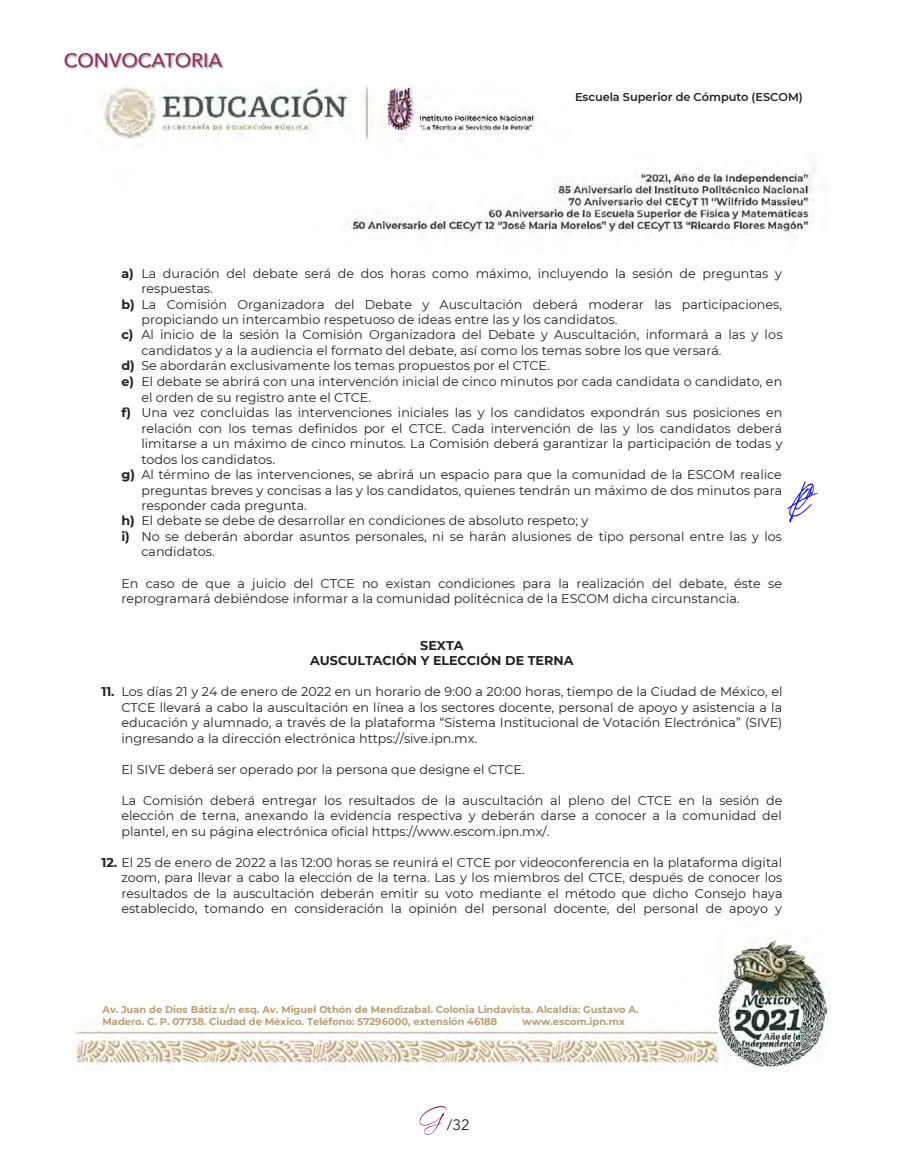
<style>
.page{position:relative;width:915px;height:1170px;background:#fff}
.page>*{position:absolute;margin:0;border:0;box-sizing:border-box;transform-origin:0 0}
.t1{font:500 19.5px "Avenir Next";color:#932f5c}
.t2{font:15px "Avenir Next";color:#231f20}
.t3{font:12.75px/15.5px "Montserrat";color:#231f20;text-align:justify}
.t4{font:700 12.75px/15.5px "Montserrat";color:#231f20;text-align:center}
.t5{font:600 11.4px "Montserrat";color:#231f20}
.t6{font:700 9.9px/12px "Montserrat";color:#b89e74}
.s1{font-weight:700}
</style>
<div class="page">
<svg style="left:419px;top:1106px;width:27px;height:28px"></svg>
<div style="left:64px;top:54px;width:161px;height:16px;background:#231f20;opacity:.4"></div>
<img style="left:101px;top:85px;width:728px;height:985px">
<img style="left:676px;top:1008px;width:41px;height:13px">
<img style="left:73px;top:1021px;width:644px;height:48px">
<img style="left:92px;top:1003px;width:584px;height:28px">
<img style="left:785px;top:481px;width:33px;height:41px">
<h1 class="t1" style="left:64px;top:44px;width:160px">CONVOCATORIA</h1>
<p class="t5" style="left:574px;top:89px;width:229px">Escuela Superior de Cómputo (ESCOM)</p>
<p class="t3" style="left:121px;top:265px;width:662px"><span class="s1">a)</span> La duración del debate será de dos horas como máximo, incluyendo la sesión de preguntas y</p>
<p class="t3" style="left:141px;top:280px;width:73px">respuestas.</p>
<p class="t3" style="left:121px;top:296px;width:662px"><span class="s1">b)</span> La Comisión Organizadora del Debate y Auscultación deberá moderar las participaciones,</p>
<p class="t3" style="left:141px;top:311px;width:477px">propiciando un intercambio respetuoso de ideas entre las y los candidatos.</p>
<p class="t3" style="left:121px;top:327px;width:662px"><span class="s1">c)</span> Al inicio de la sesión la Comisión Organizadora del Debate y Auscultación, informará a las y los</p>
<p class="t3" style="left:141px;top:342px;width:581px">candidatos y a la audiencia el formato del debate, así como los temas sobre los que versará.</p>
<p class="t3" style="left:121px;top:358px;width:429px"><span class="s1">d)</span> Se abordarán exclusivamente los temas propuestos por el CTCE.</p>
<p class="t3" style="left:121px;top:373px;width:662px"><span class="s1">e)</span> El debate se abrirá con una intervención inicial de cinco minutos por cada candidata o candidato, en</p>
<p class="t3" style="left:141px;top:389px;width:231px">el orden de su registro ante el CTCE.</p>
<p class="t3" style="left:121px;top:404px;width:662px"><span class="s1">f)</span> Una vez concluidas las intervenciones iniciales las y los candidatos expondrán sus posiciones en</p>
<p class="t3" style="left:141px;top:420px;width:642px">relación con los temas definidos por el CTCE. Cada intervención de las y los candidatos deberá</p>
<p class="t3" style="left:141px;top:435px;width:642px">limitarse a un máximo de cinco minutos. La Comisión deberá garantizar la participación de todas y</p>
<p class="t3" style="left:141px;top:451px;width:135px">todos los candidatos.</p>
<p class="t3" style="left:121px;top:466px;width:661px"><span class="s1">g)</span> Al término de las intervenciones, se abrirá un espacio para que la comunidad de la ESCOM realice</p>
<p class="t3" style="left:141px;top:482px;width:642px">preguntas breves y concisas a las y los candidatos, quienes tendrán un máximo de dos minutos para</p>
<p class="t3" style="left:141px;top:497px;width:167px">responder cada pregunta.</p>
<p class="t3" style="left:121px;top:512px;width:468px"><span class="s1">h)</span> El debate se debe de desarrollar en condiciones de absoluto respeto; y</p>
<p class="t3" style="left:121px;top:528px;width:662px"><span class="s1">i)</span> No se deberán abordar asuntos personales, ni se harán alusiones de tipo personal entre las y los</p>
<p class="t3" style="left:141px;top:543px;width:75px">candidatos.</p>
<p class="t3" style="left:121px;top:574px;width:662px">En caso de que a juicio del CTCE no existan condiciones para la realización del debate, éste se reprogramará debiéndose informar a la comunidad politécnica de la ESCOM dicha circunstancia.</p>
<p class="t4" style="left:310px;top:636px;width:265px">SEXTA<br>AUSCULTACIÓN Y ELECCIÓN DE TERNA</p>
<p class="t3" style="left:121px;top:683px;width:662px;text-indent:-20px"><span class="s1">11.</span> Los días 21 y 24 de enero de 2022 en un horario de 9:00 a 20:00 horas, tiempo de la Ciudad de México, el CTCE llevará a cabo la auscultación en línea a los sectores docente, personal de apoyo y asistencia a la educación y alumnado, a través de la plataforma “Sistema Institucional de Votación Electrónica” (SIVE) ingresando a la dirección electrónica https://sive.ipn.mx.</p>
<p class="t3" style="left:121px;top:760px;width:405px">El SIVE deberá ser operado por la persona que designe el CTCE.</p>
<p class="t3" style="left:121px;top:791px;width:662px">La Comisión deberá entregar los resultados de la auscultación al pleno del CTCE en la sesión de elección de terna, anexando la evidencia respectiva y deberán darse a conocer a la comunidad del plantel, en su página electrónica oficial https://www.escom.ipn.mx/.</p>
<p class="t3" style="left:121px;top:853px;width:662px;text-indent:-20px"><span class="s1">12.</span> El 25 de enero de 2022 a las 12:00 horas se reunirá el CTCE por videoconferencia en la plataforma digital zoom, para llevar a cabo la elección de la terna. Las y los miembros del CTCE, después de conocer los resultados de la auscultación deberán emitir su voto mediante el método que dicho Consejo haya establecido, tomando en consideración la opinión del personal docente, del personal de apoyo y</p>
<p class="t6" style="left:103px;top:1003px;width:537px">Av. Juan de Dios Bátiz s/n esq. Av. Miguel Othón de Mendizabal. Colonia Lindavista. Alcaldía: Gustavo A.<br>Madero. C. P. 07738. Ciudad de México. Teléfono: 57296000, extensión 46188</p>
<p class="t6" style="left:522px;top:1015px;width:104px">www.escom.ipn.mx</p>
<p class="t2" style="left:446px;top:1111px;width:24px">/32</p>
</div>
